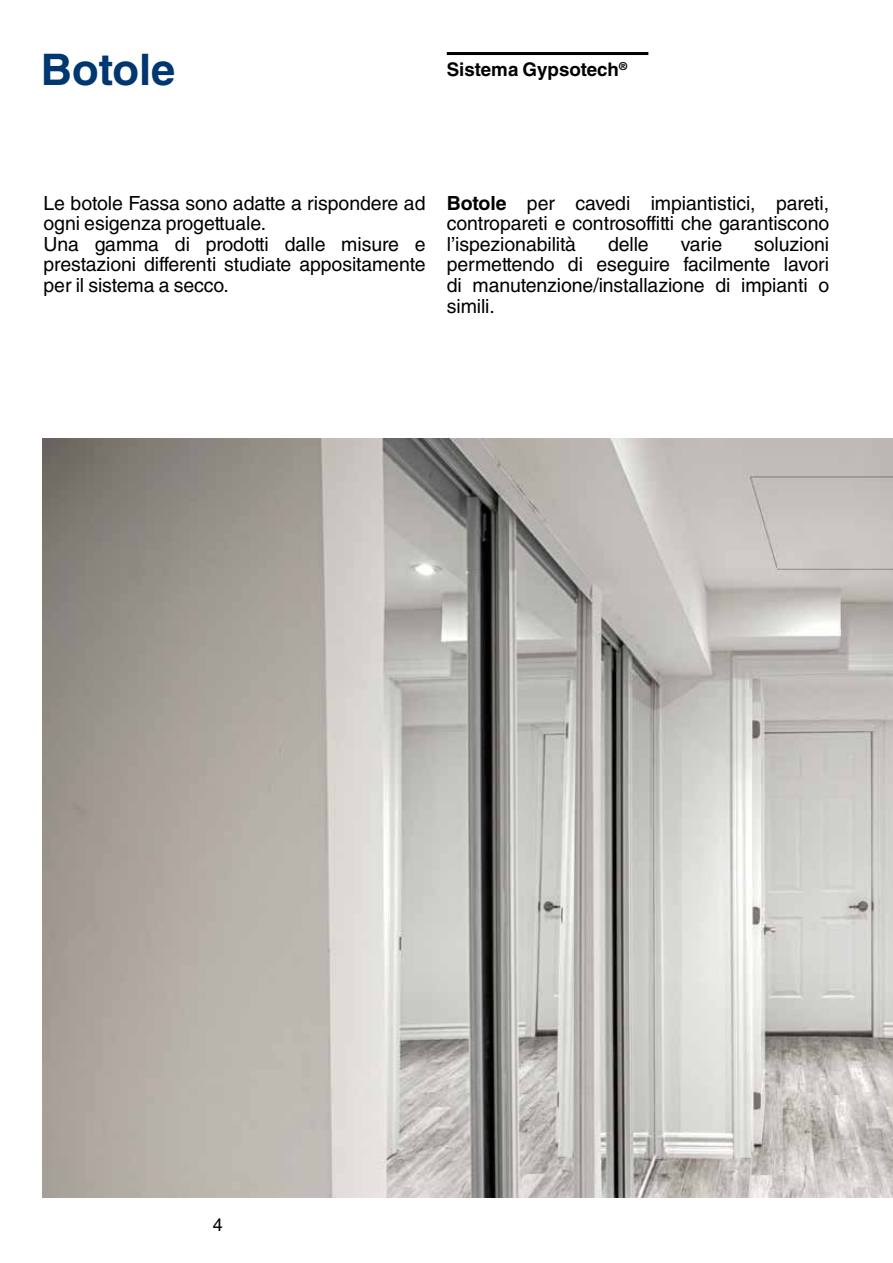
<style>
.page{position:relative;width:893px;height:1263px;background:#fff}
.page>*{position:absolute;margin:0;border:0;box-sizing:border-box;transform-origin:0 0}
.t1{font:700 43.5px "Helvetica LT Std";color:#003770}
.t2{font:19.5px/20.7px "Helvetica LT Std";letter-spacing:-.005em;color:#000;text-align:justify}
.t3{font:700 18.75px "Helvetica LT Std";color:#000}
.t4{font:18px "Helvetica LT Std";color:#000}
.s1{font-weight:700}
</style>
<div class="page">
<hr style="left:447px;top:52px;width:201px;height:3px;background:#000">
<img style="left:43px;top:439px;width:850px;height:759px">
<h1 class="t1" style="left:41px;top:43px;width:136px">Botole</h1>
<p class="t3" style="left:447px;top:58px;width:182px">Sistema Gypsotech<sup>®</sup></p>
<p class="t2" style="left:44px;top:192px;width:383px;text-align:left">Le botole Fassa sono adatte a rispondere ad ogni esigenza progettuale.<br>Una gamma di prodotti dalle misure e prestazioni differenti studiate appositamente per il sistema a secco.</p>
<p class="t2" style="left:447px;top:192px;width:384px"><span class="s1">Botole</span> per cavedi impiantistici, pareti, contropareti e controsoffitti che garantiscono l’ispezionabilità</p>
<p class="t2" style="left:447px;top:234px;width:384px;text-indent:307px">soluzioni permettendo di eseguire facilmente lavori di manutenzione/installazione di impianti o simili.</p>
<p class="t2" style="left:608px;top:234px;width:42px">delle</p>
<p class="t2" style="left:681px;top:234px;width:43px">varie</p>
<p class="t4" style="left:213px;top:1214px;width:12px">4</p>
</div>
